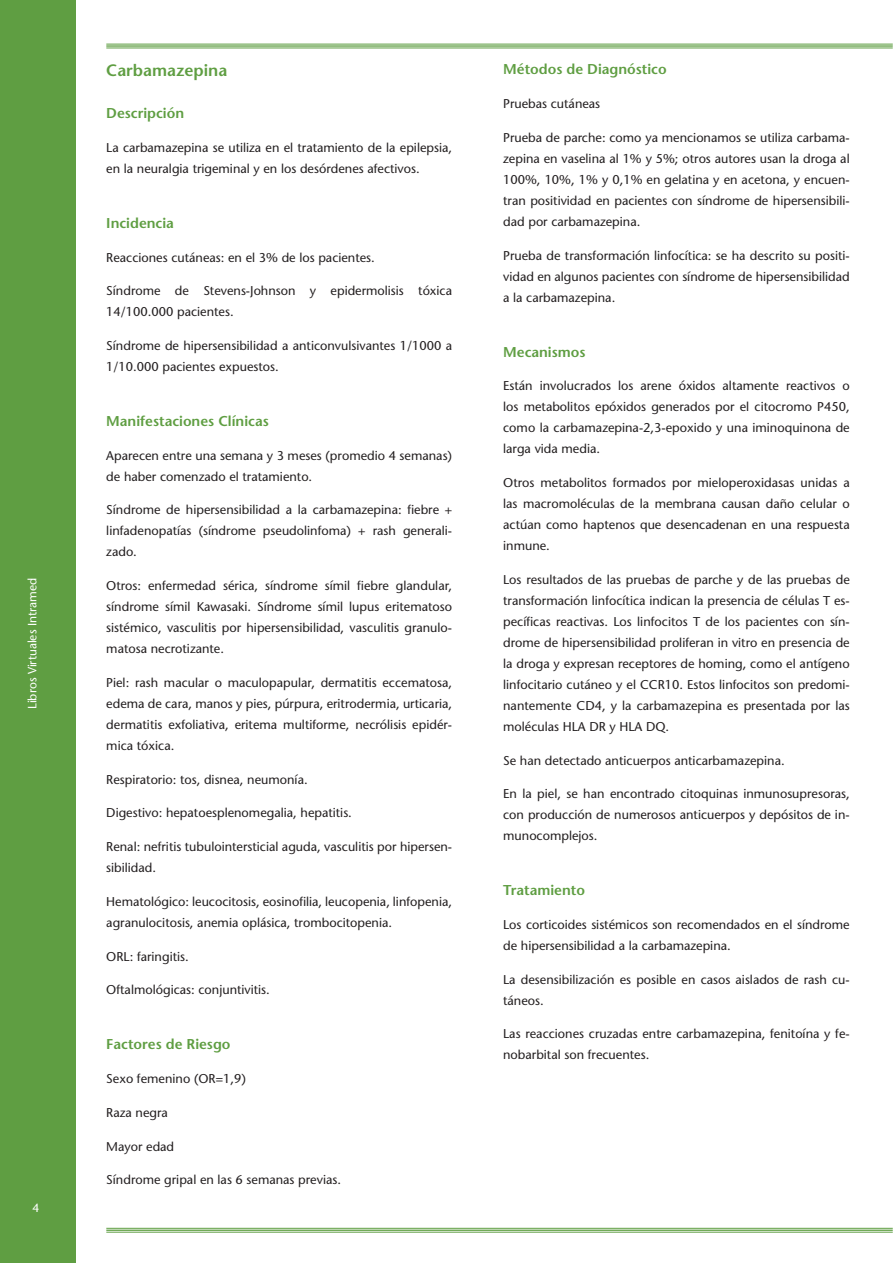
<style>
.page{position:relative;width:893px;height:1263px;background:#fff}
.page>*{position:absolute;margin:0;border:0;box-sizing:border-box;transform-origin:0 0}
.t1{font:600 16.5px "Stone Sans";color:#5f9e42}
.t2{font:600 14.25px "Stone Sans";color:#5f9e42}
.t3{font:12.75px/21px "Stone Sans";color:#231f20}
.t4{font:12px "Stone Sans";color:#fff}
</style>
<div class="page">
<div style="left:0;top:0;width:75px;height:1263px;background:#5f9e42"></div>
<hr style="left:106px;top:44px;width:787px;height:1px;background:#5e9e42">
<hr style="left:106px;top:45px;width:787px;height:2px;background:#5e9e42">
<hr style="left:106px;top:48px;width:787px;height:1px;background:#5e9e42">
<hr style="left:106px;top:1228px;width:787px;height:1px;background:#5e9e42">
<hr style="left:106px;top:1229px;width:787px;height:2px;background:#5e9e42">
<hr style="left:106px;top:1232px;width:787px;height:1px;background:#5e9e42">
<p class="t4" style="left:25px;top:709px;width:133px;rotate:-90deg">Libros Virtuales Intramed</p>
<p class="t1" style="left:106px;top:61px;width:122px">Carbamazepina</p>
<p class="t2" style="left:106px;top:105px;width:79px">Descripción</p>
<p class="t3" style="left:106px;top:137px;width:347px">La carbamazepina se utiliza en el tratamiento de la epilepsia, en la neuralgia trigeminal y en los desórdenes afectivos.</p>
<p class="t2" style="left:106px;top:214px;width:69px">Incidencia</p>
<p class="t3" style="left:106px;top:247px;width:270px">Reacciones cutáneas: en el 3% de los pacientes.</p>
<p class="t3" style="left:106px;top:280px;width:347px">Síndrome de Stevens-Johnson y epidermolisis tóxica<br>14/100.000 pacientes.</p>
<p class="t3" style="left:106px;top:335px;width:347px">Síndrome de hipersensibilidad a anticonvulsivantes 1/1000 a<br>1/10.000 pacientes expuestos.</p>
<p class="t2" style="left:106px;top:412px;width:164px">Manifestaciones Clínicas</p>
<p class="t3" style="left:106px;top:445px;width:347px">Aparecen entre una semana y 3 meses (promedio 4 semanas) de haber comenzado el tratamiento.</p>
<p class="t3" style="left:106px;top:499px;width:347px;text-align:justify">Síndrome de hipersensibilidad a la carbamazepina: fiebre + linfadenopatías (síndrome pseudolinfoma) + rash generali&shy;zado.</p>
<p class="t3" style="left:106px;top:575px;width:347px;text-align:justify">Otros: enfermedad sérica, síndrome símil fiebre glandular, síndrome símil Kawasaki. Síndrome símil lupus eritematoso sistémico, vasculitis por hipersensibilidad, vasculitis granulo&shy;matosa necrotizante.</p>
<p class="t3" style="left:106px;top:672px;width:347px;text-align:justify">Piel: rash macular o maculopapular, dermatitis eccematosa, edema de cara, manos y pies, púrpura, eritrodermia, urticaria, dermatitis exfoliativa, eritema multiforme, necrólisis epidér&shy;mica tóxica.</p>
<p class="t3" style="left:106px;top:769px;width:203px">Respiratorio: tos, disnea, neumonía.</p>
<p class="t3" style="left:106px;top:802px;width:247px">Digestivo: hepatoesplenomegalia, hepatitis.</p>
<p class="t3" style="left:106px;top:836px;width:347px">Renal: nefritis tubulointersticial aguda, vasculitis por hipersen&shy;sibilidad.</p>
<p class="t3" style="left:106px;top:891px;width:347px">Hematológico: leucocitosis, eosinofilia, leucopenia, linfopenia, agranulocitosis, anemia oplásica, trombocitopenia.</p>
<p class="t3" style="left:106px;top:946px;width:84px">ORL: faringitis.</p>
<p class="t3" style="left:106px;top:979px;width:165px">Oftalmológicas: conjuntivitis.</p>
<p class="t2" style="left:106px;top:1036px;width:126px">Factores de Riesgo</p>
<p class="t3" style="left:106px;top:1068px;width:141px">Sexo femenino (OR=1,9)</p>
<p class="t3" style="left:106px;top:1102px;width:63px">Raza negra</p>
<p class="t3" style="left:106px;top:1135px;width:69px">Mayor edad</p>
<p class="t3" style="left:106px;top:1169px;width:236px">Síndrome gripal en las 6 semanas previas.</p>
<p class="t2" style="left:503px;top:61px;width:165px">Métodos de Diagnóstico</p>
<p class="t3" style="left:503px;top:93px;width:99px">Pruebas cutáneas</p>
<p class="t3" style="left:503px;top:127px;width:348px;text-align:justify">Prueba de parche: como ya mencionamos se utiliza carbama&shy;zepina en vaselina al 1% y 5%; otros autores usan la droga al 100%, 10%, 1% y 0,1% en gelatina y en acetona, y encuen&shy;tran positividad en pacientes con síndrome de hipersensibili&shy;dad por carbamazepina.</p>
<p class="t3" style="left:503px;top:245px;width:348px;text-align:justify">Prueba de transformación linfocítica: se ha descrito su positi&shy;vidad en algunos pacientes con síndrome de hipersensibilidad a la carbamazepina.</p>
<p class="t2" style="left:503px;top:343px;width:84px">Mecanismos</p>
<p class="t3" style="left:503px;top:375px;width:348px;text-align:justify">Están involucrados los arene óxidos altamente reactivos o los metabolitos epóxidos generados por el citocromo P450, como la carbamazepina-2,3-epoxido y una iminoquinona de larga vida media.</p>
<p class="t3" style="left:503px;top:472px;width:348px;text-align:justify">Otros metabolitos formados por mieloperoxidasas unidas a las macromoléculas de la membrana causan daño celular o actúan como haptenos que desencadenan en una respuesta inmune.</p>
<p class="t3" style="left:503px;top:569px;width:348px;text-align:justify">Los resultados de las pruebas de parche y de las pruebas de transformación linfocítica indican la presencia de células T es&shy;pecíficas reactivas. Los linfocitos T de los pacientes con sín&shy;drome de hipersensibilidad proliferan in vitro en presencia de la droga y expresan receptores de homing, como el antígeno linfocitario cutáneo y el CCR10. Estos linfocitos son predomi&shy;nantemente CD4, y la carbamazepina es presentada por las moléculas HLA DR y HLA DQ.</p>
<p class="t3" style="left:503px;top:750px;width:283px">Se han detectado anticuerpos anticarbamazepina.</p>
<p class="t3" style="left:503px;top:783px;width:348px;text-align:justify">En la piel, se han encontrado citoquinas inmunosupresoras, con producción de numerosos anticuerpos y depósitos de in&shy;munocomplejos.</p>
<p class="t2" style="left:503px;top:881px;width:83px">Tratamiento</p>
<p class="t3" style="left:503px;top:914px;width:348px">Los corticoides sistémicos son recomendados en el síndrome de hipersensibilidad a la carbamazepina.</p>
<p class="t3" style="left:503px;top:969px;width:348px">La desensibilización es posible en casos aislados de rash cu&shy;táneos.</p>
<p class="t3" style="left:503px;top:1023px;width:348px">Las reacciones cruzadas entre carbamazepina, fenitoína y fe&shy;nobarbital son frecuentes.</p>
</div>
